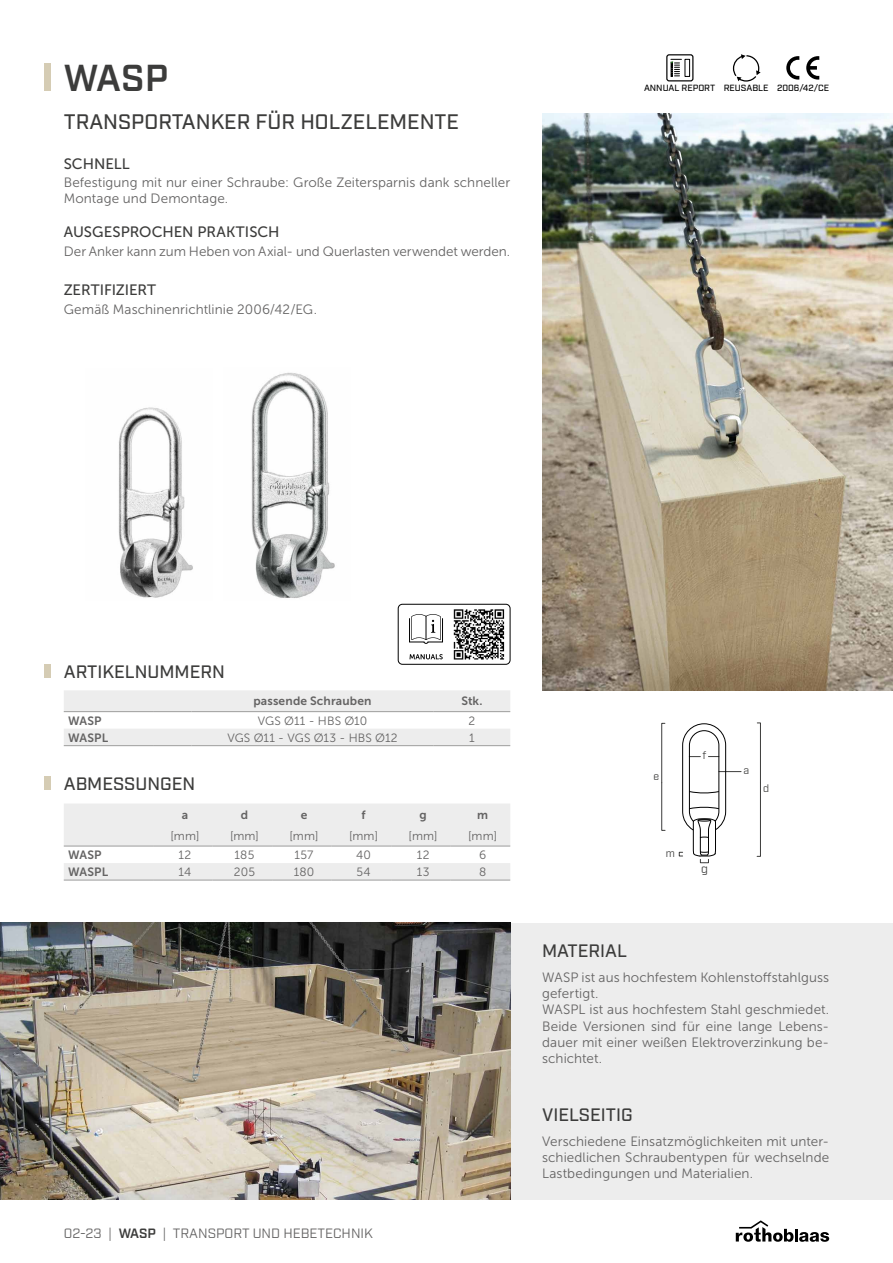
<style>
.page{position:relative;width:893px;height:1263px;background:#fff}
.page>*{position:absolute;margin:0;border:0;box-sizing:border-box;transform-origin:0 0}
.t1{font:600 37.5px "Industry";color:#3c3c3b}
.t2{font:500 21px "Industry";color:#3c3c3b}
.t3{font:500 18px "Industry";color:#3c3c3b}
.t4{font:15px "Museo Sans 500";color:#3c3c3b}
.t5{font:13.5px/16.2px "Museo Sans 300";letter-spacing:.005em;color:#646363}
.t6{font:13.5px "Industry";color:#646363}
.t7{font:12px "Museo Sans 300";letter-spacing:.015em;color:#646363}
.t8{font:12px "Museo Sans 700";letter-spacing:.01em;color:#646363}
.t9{font:12px "Industry";color:#3c3c3b}
.t10{font:10.5px "Industry";color:#3c3c3b}
.t11{font:500 9px "Industry";color:#000}
.s1{font-weight:600;color:#3c3c3b}
</style>
<div class="page">
<div style="left:0;top:923px;width:893px;height:276px;background:#ededed"></div>
<img style="left:542px;top:114px;width:351px;height:576px">
<img style="left:0;top:923px;width:510px;height:276px">
<img style="left:251px;top:372px;width:84px;height:226px">
<img style="left:118px;top:407px;width:75px;height:191px">
<svg style="left:661px;top:723px;width:4px;height:108px"></svg>
<svg style="left:757px;top:722px;width:4px;height:135px"></svg>
<svg style="left:679px;top:723px;width:62px;height:140px"></svg>
<svg style="left:64px;top:804px;width:446px;height:76px"></svg>
<hr style="left:64px;top:846px;width:89px;height:1px;background:#9d9d9c">
<hr style="left:153px;top:846px;width:60px;height:1px;background:#9d9d9c">
<hr style="left:213px;top:846px;width:59px;height:1px;background:#9d9d9c">
<hr style="left:272px;top:846px;width:60px;height:1px;background:#9d9d9c">
<hr style="left:332px;top:846px;width:59px;height:1px;background:#9d9d9c">
<hr style="left:391px;top:846px;width:60px;height:1px;background:#9d9d9c">
<hr style="left:451px;top:846px;width:59px;height:1px;background:#9d9d9c">
<hr style="left:64px;top:880px;width:89px;height:1px;background:#9d9d9c">
<hr style="left:153px;top:880px;width:60px;height:1px;background:#9d9d9c">
<hr style="left:213px;top:880px;width:59px;height:1px;background:#9d9d9c">
<hr style="left:272px;top:880px;width:60px;height:1px;background:#9d9d9c">
<hr style="left:332px;top:880px;width:59px;height:1px;background:#9d9d9c">
<hr style="left:391px;top:880px;width:60px;height:1px;background:#9d9d9c">
<hr style="left:451px;top:880px;width:59px;height:1px;background:#9d9d9c">
<svg style="left:64px;top:690px;width:446px;height:55px"></svg>
<hr style="left:64px;top:745px;width:89px;height:1px;background:#9d9d9c">
<hr style="left:153px;top:745px;width:38px;height:1px;background:#9d9d9c">
<hr style="left:191px;top:745px;width:243px;height:1px;background:#9d9d9c">
<hr style="left:434px;top:745px;width:76px;height:1px;background:#9d9d9c">
<hr style="left:64px;top:711px;width:89px;height:1px;background:#9d9d9c">
<hr style="left:153px;top:711px;width:38px;height:1px;background:#9d9d9c">
<hr style="left:191px;top:711px;width:243px;height:1px;background:#9d9d9c">
<hr style="left:434px;top:711px;width:76px;height:1px;background:#9d9d9c">
<svg style="left:667px;top:55px;width:26px;height:26px"></svg>
<div style="left:666px;top:54px;width:27px;height:27px;border:1px solid #000;border-radius:2px"></div>
<div style="left:685px;top:59px;width:5px;height:18px;border:1px solid #000"></div>
<svg style="left:671px;top:59px;width:10px;height:18px"></svg>
<svg style="left:736px;top:1220px;width:93px;height:22px"></svg>
<div style="left:45px;top:64px;width:6px;height:27px;background:#d5ccb4"></div>
<div style="left:45px;top:664px;width:6px;height:14px;background:#d5ccb4"></div>
<div style="left:45px;top:777px;width:6px;height:13px;background:#d5ccb4"></div>
<svg style="left:786px;top:56px;width:13px;height:24px"></svg>
<svg style="left:806px;top:56px;width:13px;height:24px"></svg>
<svg style="left:732px;top:54px;width:28px;height:28px"></svg>
<img style="left:453px;top:604px;width:57px;height:60px">
<div style="left:398px;top:604px;width:112px;height:60px;border:1px solid #000;border-radius:4px"></div>
<svg style="left:409px;top:614px;width:34px;height:30px"></svg>
<svg style="left:409px;top:654px;width:34px;height:5px"></svg>
<h1 class="t1" style="left:64px;top:56px;width:106px">WASP</h1>
<h2 class="t2" style="left:64px;top:109px;width:397px">TRANSPORTANKER FÜR HOLZELEMENTE</h2>
<p class="t4" style="left:64px;top:155px;width:67px">SCHNELL</p>
<p class="t5" style="left:64px;top:174px;width:448px">Befestigung mit nur einer Schraube: Große Zeitersparnis dank schneller<br>Montage und Demontage.</p>
<p class="t4" style="left:64px;top:224px;width:217px">AUSGESPROCHEN PRAKTISCH</p>
<p class="t5" style="left:64px;top:243px;width:448px">Der Anker kann zum Heben von Axial- und Querlasten verwendet werden.</p>
<p class="t4" style="left:64px;top:282px;width:94px">ZERTIFIZIERT</p>
<p class="t5" style="left:64px;top:301px;width:255px">Gemäß Maschinenrichtlinie 2006/42/EG.</p>
<p class="t11" style="left:644px;top:83px;width:187px">ANNUAL REPORT REUSABLE 2006/42/CE</p>
<h3 class="t3" style="left:64px;top:661px;width:163px">ARTIKELNUMMERN</h3>
<p class="t8" style="left:253px;top:695px;width:120px">passende Schrauben</p>
<p class="t8" style="left:461px;top:695px;width:23px">Stk.</p>
<p class="t8" style="left:68px;top:714px;width:35px">WASP</p>
<p class="t7" style="left:258px;top:714px;width:111px">VGS Ø11 - HBS Ø10</p>
<p class="t7" style="left:469px;top:714px;width:8px">2</p>
<p class="t8" style="left:68px;top:731px;width:42px">WASPL</p>
<p class="t7" style="left:227px;top:731px;width:172px">VGS Ø11 - VGS Ø13 - HBS Ø12</p>
<p class="t7" style="left:469px;top:731px;width:7px">1</p>
<h3 class="t3" style="left:64px;top:773px;width:133px">ABMESSUNGEN</h3>
<p class="t8" style="left:182px;top:808px;width:8px">a</p>
<p class="t8" style="left:241px;top:808px;width:9px">d</p>
<p class="t8" style="left:301px;top:808px;width:8px">e</p>
<p class="t8" style="left:361px;top:808px;width:6px">f</p>
<p class="t8" style="left:419px;top:808px;width:9px">g</p>
<p class="t8" style="left:477px;top:808px;width:12px">m</p>
<p class="t7" style="left:170px;top:829px;width:30px">[mm]</p>
<p class="t7" style="left:230px;top:829px;width:30px">[mm]</p>
<p class="t7" style="left:290px;top:829px;width:30px">[mm]</p>
<p class="t7" style="left:349px;top:829px;width:30px">[mm]</p>
<p class="t7" style="left:409px;top:829px;width:30px">[mm]</p>
<p class="t7" style="left:468px;top:829px;width:30px">[mm]</p>
<p class="t8" style="left:68px;top:848px;width:35px">WASP</p>
<p class="t7" style="left:179px;top:848px;width:14px">12</p>
<p class="t7" style="left:235px;top:848px;width:21px">185</p>
<p class="t7" style="left:295px;top:848px;width:20px">157</p>
<p class="t7" style="left:356px;top:848px;width:16px">40</p>
<p class="t7" style="left:417px;top:848px;width:14px">12</p>
<p class="t7" style="left:479px;top:848px;width:9px">6</p>
<p class="t8" style="left:68px;top:865px;width:42px">WASPL</p>
<p class="t7" style="left:179px;top:865px;width:14px">14</p>
<p class="t7" style="left:234px;top:865px;width:23px">205</p>
<p class="t7" style="left:294px;top:865px;width:22px">180</p>
<p class="t7" style="left:356px;top:865px;width:16px">54</p>
<p class="t7" style="left:417px;top:865px;width:14px">13</p>
<p class="t7" style="left:479px;top:865px;width:9px">8</p>
<p class="t6" style="left:64px;top:1225px;width:310px">02-23 | <span class="s1">WASP</span> | TRANSPORT UND HEBETECHNIK</p>
<p class="t10" style="left:654px;top:770px;width:7px">e</p>
<p class="t10" style="left:702px;top:749px;width:5px">f</p>
<p class="t10" style="left:666px;top:847px;width:11px">m</p>
<p class="t9" style="left:701px;top:862px;width:8px">g</p>
<p class="t10" style="left:743px;top:764px;width:7px">a</p>
<p class="t10" style="left:763px;top:782px;width:8px">d</p>
<h3 class="t3" style="left:542px;top:940px;width:86px">MATERIAL</h3>
<p class="t5" style="left:542px;top:969px;width:289px">WASP ist aus hochfestem Kohlenstoffstahlguss gefertigt.<br>WASPL ist aus hochfestem Stahl geschmiedet.<br>Beide Versionen sind für eine lange Lebens&shy;dauer mit einer weißen Elektroverzinkung be&shy;schichtet.</p>
<h3 class="t3" style="left:542px;top:1104px;width:92px">VIELSEITIG</h3>
<p class="t5" style="left:542px;top:1133px;width:289px;text-align:justify">Verschiedene Einsatzmöglichkeiten mit unter&shy;schiedlichen Schraubentypen für wechselnde Lastbedingungen und Materialien.</p>
</div>
